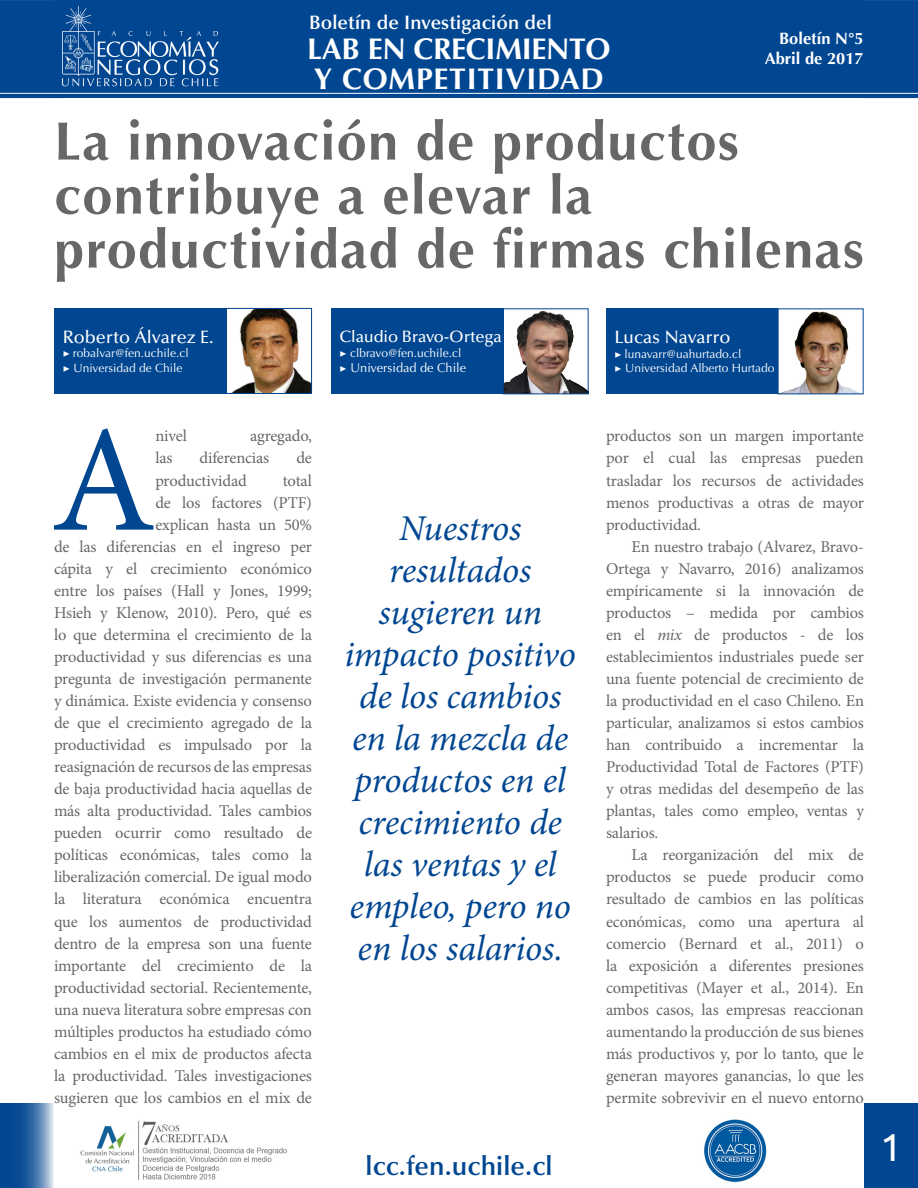
<style>
.page{position:relative;width:918px;height:1188px;background:#fff}
.page>*{position:absolute;margin:0;border:0;box-sizing:border-box;transform-origin:0 0}
.t1{font:152.25px "Minion Pro";color:#014691}
.t2{font:700 54px/54px "Optima LT Std";letter-spacing:.025em;color:#67676a}
.t3{font:39px "Ubuntu";color:#fff}
.t4{font:italic 36.3px/42px "Minion Pro";letter-spacing:-.005em;color:#014691;text-align:center}
.t5{font:700 30px/30px "Optima LT Std";letter-spacing:-.01em;color:#fff}
.t6{font:600 27px "Optima LT Std";letter-spacing:.005em;color:#014691}
.t7{font:600 19.5px "Optima LT Std";letter-spacing:.005em;color:#fff}
.t8{font:500 18px "Optima LT Std";color:#fff}
.t9{font:16.5px/22px "Minion Pro";letter-spacing:-.01em;color:#67676a;text-align:justify}
.t10{font:700 16.5px/19.8px "Optima LT Std";color:#fff;text-align:right}
.t11{font:500 16.5px "Optima LT Std";letter-spacing:-.01em;color:#fff}
.t12{font:12.75px "Optima LT Std";color:#fff}
.t13{font:12px "Optima LT Std";color:#fff}
.s1{font-family:"Minion Pro"}
.s2{font-family:"Minion Pro";font-size:12px}
.s3{font-style:italic}
</style>
<div class="page">
<div style="left:863px;top:0;width:55px;height:98px;background:#014691;border:1px solid #014691"></div>
<div style="left:864px;top:1103px;width:54px;height:85px;background:#014691"></div>
<div style="left:54px;top:0;width:810px;height:98px;background:#014691"></div>
<svg style="left:0;top:1103px;width:54px;height:85px;background:#3a70a9"></svg>
<div style="left:0;top:0;width:62px;height:98px;background:#014691"></div>
<img style="left:60px;top:0;width:159px;height:92px">
<hr style="left:0;top:93px;width:918px;height:1px;background:#fff">
<img style="left:704px;top:1119px;width:63px;height:63px">
<img style="left:80px;top:1120px;width:208px;height:60px">
<div style="left:331px;top:308px;width:172px;height:86px;background:#014691"></div>
<img style="left:505px;top:310px;width:82px;height:82px">
<div style="left:503px;top:308px;width:86px;height:86px;border:1px solid #014691"></div>
<div style="left:606px;top:309px;width:172px;height:85px;background:#014691"></div>
<img style="left:783px;top:311px;width:75px;height:81px">
<div style="left:54px;top:308px;width:173px;height:85px;background:#014691"></div>
<img style="left:232px;top:310px;width:78px;height:82px">
<div style="left:226px;top:308px;width:86px;height:86px;border:1px solid #014691"></div>
<p class="t7" style="left:309px;top:11px;width:244px">Boletín de Investigación del</p>
<h3 class="t5" style="left:307px;top:34px;width:305px">LAB EN CRECIMIENTO<br>Y COMPETITIVIDAD</h3>
<p class="t10" style="left:765px;top:29px;width:101px">Boletín N°5<br>Abril de 2017</p>
<p class="t2" style="left:54px;top:115px;width:811px">La innovación de productos contribuye a elevar la productividad de firmas chilenas</p>
<p class="t8" style="left:63px;top:327px;width:152px">Roberto Álvarez E.</p>
<p class="t13" style="left:63px;top:346px;width:127px"><span class="s1">▶</span> robalvar@fen.uchile.cl</p>
<p class="t13" style="left:63px;top:361px;width:121px"><span class="s1">▶</span> Universidad de Chile</p>
<p class="t11" style="left:340px;top:328px;width:164px">Claudio Bravo-Ortega</p>
<p class="t13" style="left:340px;top:346px;width:123px"><span class="s1">▶</span> clbravo@fen.uchile.cl</p>
<p class="t12" style="left:340px;top:360px;width:128px"><span class="s2">▶</span> Universidad de Chile</p>
<p class="t8" style="left:615px;top:327px;width:117px">Lucas Navarro</p>
<p class="t13" style="left:615px;top:347px;width:128px"><span class="s1">▶</span> lunavarr@uahurtado.cl</p>
<p class="t13" style="left:615px;top:361px;width:161px"><span class="s1">▶</span> Universidad Alberto Hurtado</p>
<p class="t1" style="left:51px;top:379px;width:107px">A</p>
<p class="t9" style="left:155px;top:425px;width:33px">nivel</p>
<p class="t9" style="left:250px;top:425px;width:63px">agregado,</p>
<p class="t9" style="left:155px;top:447px;width:19px">las</p>
<p class="t9" style="left:200px;top:447px;width:71px">diferencias</p>
<p class="t9" style="left:296px;top:447px;width:17px">de</p>
<p class="t9" style="left:155px;top:469px;width:93px">productividad</p>
<p class="t9" style="left:54px;top:469px;width:260px;text-align:right">total<br>de los factores (PTF)<br>explican hasta un 50%<br>de las diferencias en el ingreso per cápita y el crecimiento económico entre los países (Hall y Jones, 1999; Hsieh y Klenow, 2010). Pero, qué es lo que determina el crecimiento de la productividad y sus diferencias es una pregunta de investigación permanente y dinámica. Existe evidencia y consenso de que el crecimiento agregado de la productividad es impulsado por la reasignación de recursos de las empresas de baja productividad hacia aquellas de más alta productividad. Tales cambios pueden ocurrir como resultado de políticas económicas, tales como la liberalización comercial. De igual modo la literatura económica encuentra que los aumentos de productividad dentro de la empresa son una fuente importante del crecimiento de la productividad sectorial. Recientemente, una nueva literatura sobre empresas con múltiples productos ha estudiado cómo cambios en el mix de productos afecta la productividad. Tales investigaciones sugieren que los cambios en el mix de</p>
<p class="t4" style="left:344px;top:507px;width:233px">Nuestros resultados sugieren un impacto positivo de los cambios en la mezcla de productos en el crecimiento de las ventas y el empleo, pero no en los salarios.</p>
<p class="t6" style="left:366px;top:1151px;width:188px">lcc.fen.uchile.cl</p>
<p class="t9" style="left:606px;top:425px;width:259px">productos son un margen importante por el cual las empresas pueden trasladar los recursos de actividades menos productivas a otras de mayor productividad.</p>
<p class="t9" style="left:606px;top:535px;width:260px;text-indent:26px">En nuestro trabajo (Alvarez, Bravo-Ortega y Navarro, 2016) analizamos empíricamente si la innovación de productos – medida por cambios en el <span class="s3">mix</span> de productos - de los establecimientos industriales puede ser una fuente potencial de crecimiento de la productividad en el caso Chileno. En particular, analizamos si estos cambios han contribuido a incrementar la Productividad Total de Factores (PTF) y otras medidas del desempeño de las plantas, tales como empleo, ventas y salarios.</p>
<p class="t9" style="left:606px;top:844px;width:260px;text-indent:26px">La reorganización del mix de productos se puede producir como resultado de cambios en las políticas económicas, como una apertura al comercio (Bernard et al., 2011) o la exposición a diferentes presiones competitivas (Mayer et al., 2014). En ambos casos, las empresas reaccionan aumentando la producción de sus bienes más productivos y, por lo tanto, que le generan mayores ganancias, lo que les permite sobrevivir en el nuevo entorno</p>
<p class="t3" style="left:880px;top:1123px;width:24px">1</p>
</div>
